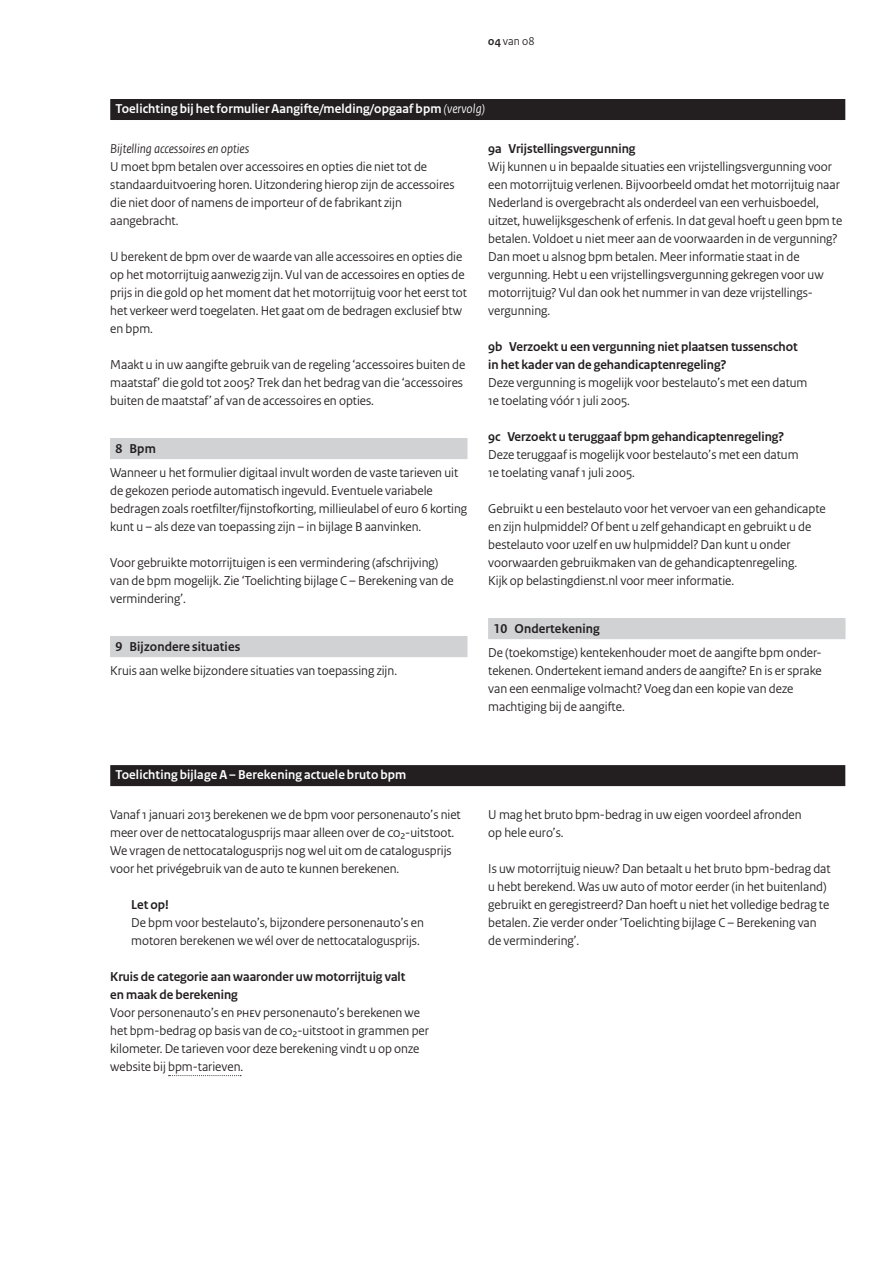
<style>
.page{position:relative;width:893px;height:1263px;background:#fff}
.page>*{position:absolute;margin:0;border:0;box-sizing:border-box;transform-origin:0 0}
.t1{font:13.5px/18px "Rijksoverheid Sans Heading";color:#231f20}
.t2{font:700 13.5px/18px "Rijksoverheid Sans Heading";color:#231f20}
.t3{font:700 13.5px "Rijksoverheid Sans Heading";letter-spacing:.01em;color:#fff}
.t4{font:italic 13.5px "Rijksoverheid Sans Heading";color:#231f20}
.t5{font:12px "Rijksoverheid Sans Heading";color:#231f20}
.s1{font-weight:700}
.s2{font-weight:400;font-style:italic}
</style>
<div class="page">
<div style="left:110px;top:438px;width:357px;height:21px;background:#d1d2d4"></div>
<div style="left:110px;top:636px;width:357px;height:21px;background:#d1d2d4"></div>
<div style="left:488px;top:618px;width:357px;height:21px;background:#d1d2d4"></div>
<div style="left:110px;top:99px;width:735px;height:21px;background:#231f20"></div>
<div style="left:110px;top:765px;width:735px;height:21px;background:#231f20"></div>
<svg style="left:169px;top:1075px;width:72px;height:1px"></svg>
<p class="t5" style="left:488px;top:34px;width:48px"><span class="s1">04</span> van 08</p>
<p class="t3" style="left:116px;top:101px;width:371px">Toelichting bij het formulier Aangifte/melding/opgaaf bpm <span class="s2">(vervolg)</span></p>
<p class="t4" style="left:110px;top:141px;width:140px">Bijtelling accessoires en opties</p>
<p class="t1" style="left:110px;top:158px;width:346px">U moet bpm betalen over accessoires en opties die niet tot de standaarduitvoering horen. Uitzondering hierop zijn de accessoires die niet door of namens de importeur of de fabrikant zijn aangebracht.</p>
<p class="t1" style="left:110px;top:248px;width:358px">U berekent de bpm over de waarde van alle accessoires en opties die op het motorrijtuig aanwezig zijn. Vul van de accessoires en opties de prijs in die gold op het moment dat het motorrijtuig voor het eerst tot het verkeer werd toegelaten. Het gaat om de bedragen exclusief btw en bpm.</p>
<p class="t1" style="left:110px;top:356px;width:356px">Maakt u in uw aangifte gebruik van de regeling ‘accessoires buiten de maatstaf’ die gold tot 2005? Trek dan het bedrag van die ‘accessoires buiten de maatstaf’ af van de accessoires en opties.</p>
<p class="t2" style="left:116px;top:440px;width:42px">8 Bpm</p>
<p class="t1" style="left:110px;top:464px;width:359px">Wanneer u het formulier digitaal invult worden de vaste tarieven uit de gekozen periode automatisch ingevuld. Eventuele variabele bedragen zoals roetfilter/fijnstofkorting, millieulabel of euro 6 korting kunt u – als deze van toepassing zijn – in bijlage B aanvinken.</p>
<p class="t1" style="left:110px;top:554px;width:345px">Voor gebruikte motorrijtuigen is een vermindering (afschrijving) van de bpm mogelijk. Zie ‘Toelichting bijlage C – Berekening van de vermindering’.</p>
<p class="t2" style="left:116px;top:638px;width:126px">9 Bijzondere situaties</p>
<p class="t1" style="left:110px;top:662px;width:288px">Kruis aan welke bijzondere situaties van toepassing zijn.</p>
<p class="t2" style="left:488px;top:140px;width:149px">9a Vrijstellingsvergunning</p>
<p class="t1" style="left:488px;top:158px;width:356px">Wij kunnen u in bepaalde situaties een vrijstellingsvergunning voor een motorrijtuig verlenen. Bijvoorbeeld omdat het motorrijtuig naar Nederland is overgebracht als onderdeel van een verhuisboedel, uitzet, huwelijksgeschenk of erfenis. In dat geval hoeft u geen bpm te betalen. Voldoet u niet meer aan de voorwaarden in de vergunning?<br>Dan moet u alsnog bpm betalen. Meer informatie staat in de vergunning. Hebt u een vrijstellingsvergunning gekregen voor uw motorrijtuig? Vul dan ook het nummer in van deze vrijstellings&shy;vergunning.</p>
<p class="t2" style="left:488px;top:338px;width:311px">9b Verzoekt u een vergunning niet plaatsen tussenschot in het kader van de gehandicaptenregeling?</p>
<p class="t1" style="left:488px;top:374px;width:321px">Deze vergunning is mogelijk voor bestelauto’s met een datum<br>1e toelating vóór 1 juli 2005.</p>
<p class="t2" style="left:488px;top:428px;width:297px">9c Verzoekt u teruggaaf bpm gehandicaptenregeling?</p>
<p class="t1" style="left:488px;top:446px;width:312px">Deze teruggaaf is mogelijk voor bestelauto’s met een datum<br>1e toelating vanaf 1 juli 2005.</p>
<p class="t1" style="left:488px;top:500px;width:339px">Gebruikt u een bestelauto voor het vervoer van een gehandicapte en zijn hulpmiddel? Of bent u zelf gehandicapt en gebruikt u de bestelauto voor uzelf en uw hulpmiddel? Dan kunt u onder voorwaarden gebruikmaken van de gehandicaptenregeling.<br>Kijk op belastingdienst.nl voor meer informatie.</p>
<p class="t2" style="left:494px;top:620px;width:108px">10 Ondertekening</p>
<p class="t1" style="left:488px;top:644px;width:335px">De (toekomstige) kentekenhouder moet de aangifte bpm onder&shy;tekenen. Ondertekent iemand anders de aangifte? En is er sprake van een eenmalige volmacht? Voeg dan een kopie van deze machtiging bij de aangifte.</p>
<p class="t3" style="left:116px;top:767px;width:292px">Toelichting bijlage A – Berekening actuele bruto bpm</p>
<p class="t1" style="left:110px;top:806px;width:352px">Vanaf 1 januari 2013 berekenen we de bpm voor personenauto’s niet meer over de nettocatalogusprijs maar alleen over de CO2-uitstoot.<br>We vragen de nettocatalogusprijs nog wel uit om de catalogusprijs voor het privégebruik van de auto te kunnen berekenen.</p>
<p class="t2" style="left:131px;top:896px;width:39px">Let op!</p>
<p class="t1" style="left:131px;top:914px;width:294px">De bpm voor bestelauto’s, bijzondere personenauto’s en motoren berekenen we wél over de nettocatalogusprijs.</p>
<p class="t2" style="left:110px;top:968px;width:297px">Kruis de categorie aan waaronder uw motorrijtuig valt en maak de berekening</p>
<p class="t1" style="left:110px;top:1004px;width:320px">Voor personenauto’s en PHEV personenauto’s berekenen we het bpm-bedrag op basis van de CO2-uitstoot in grammen per kilometer. De tarieven voor deze berekening vindt u op onze website bij bpm-tarieven.</p>
<p class="t1" style="left:488px;top:806px;width:315px">U mag het bruto bpm-bedrag in uw eigen voordeel afronden op hele euro’s.</p>
<p class="t1" style="left:488px;top:860px;width:344px">Is uw motorrijtuig nieuw? Dan betaalt u het bruto bpm-bedrag dat u hebt berekend. Was uw auto of motor eerder (in het buitenland) gebruikt en geregistreerd? Dan hoeft u niet het volledige bedrag te betalen. Zie verder onder ‘Toelichting bijlage C – Berekening van de vermindering’.</p>
</div>
